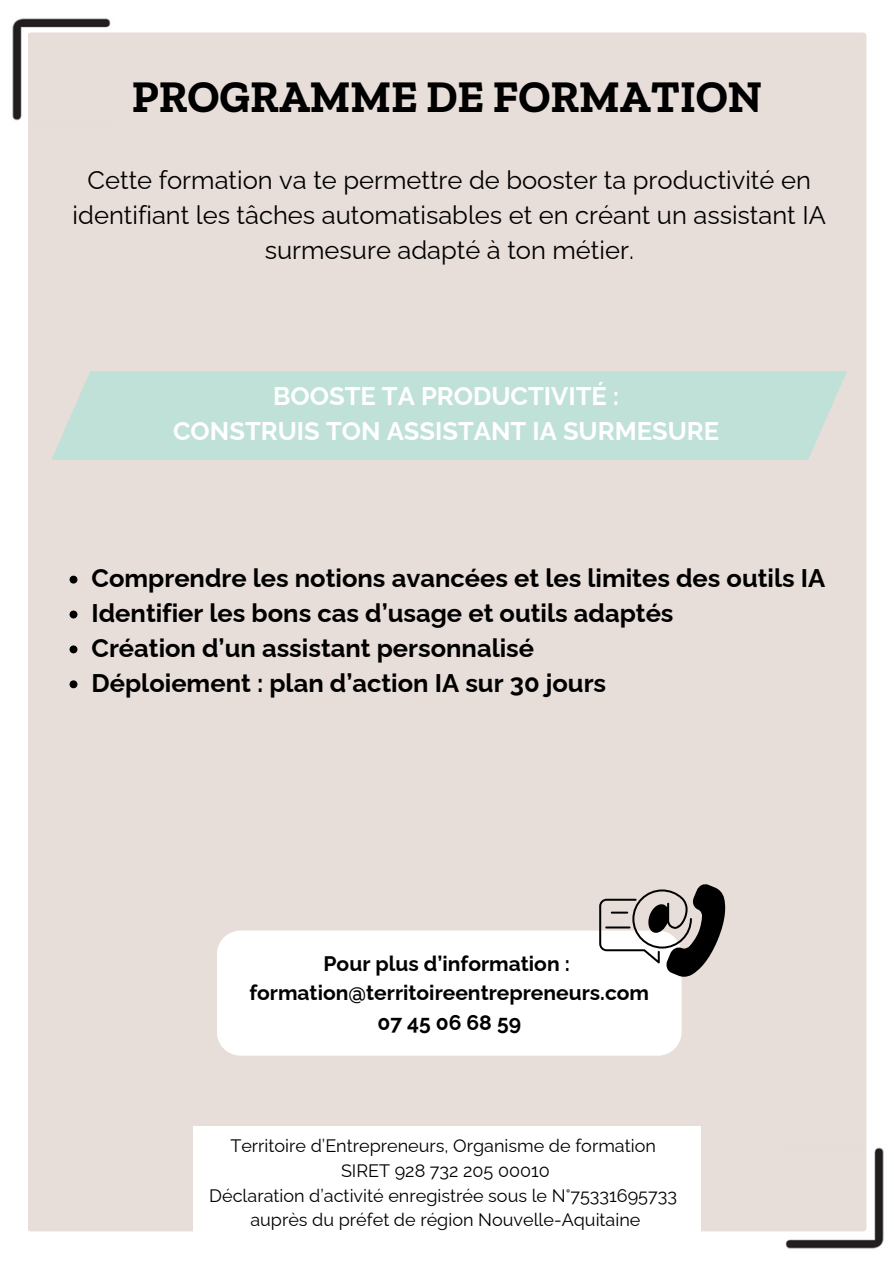
<style>
.page{position:relative;width:894px;height:1264px;background:#fff}
.page>*{position:absolute;margin:0;border:0;box-sizing:border-box;transform-origin:0 0}
.t1{font:700 45px "Zilla Slab";color:#000}
.t2{font:700 25.5px "Raleway";color:#000}
.t3{font:25.5px/35px "Raleway";color:#000;text-align:center}
.t4{font:700 25.5px/35px "Raleway";color:#fff;text-align:center}
.t5{font:700 21px/29.2px "Raleway";color:#000;text-align:center}
.t6{font:18px "Raleway";color:#000}
</style>
<div class="page">
<img style="left:12px;top:18px;width:104px;height:103px">
<img style="left:780px;top:1143px;width:104px;height:106px">
<div style="left:28px;top:33px;width:838px;height:1198px;background:#e7ddd9;border-radius:3px"></div>
<div style="left:193px;top:1126px;width:507px;height:125px;background:#fff"></div>
<div style="left:51px;top:371px;width:795px;height:89px;background:#c0e1d7"></div>
<div style="left:217px;top:930px;width:464px;height:125px;background:#fff"></div>
<svg style="left:599px;top:884px;width:127px;height:92px"></svg>
<hr style="left:605px;top:926px;width:25px;height:2px;background:#000">
<svg style="left:69px;top:575px;width:8px;height:8px"></svg>
<svg style="left:69px;top:610px;width:8px;height:8px"></svg>
<svg style="left:69px;top:645px;width:8px;height:8px"></svg>
<svg style="left:69px;top:680px;width:8px;height:8px"></svg>
<p class="t1" style="left:132px;top:69px;width:631px">PROGRAMME DE FORMATION</p>
<p class="t3" style="left:73px;top:162px;width:754px">Cette formation va te permettre de booster ta productivité en identifiant les tâches automatisables et en créant un assistant IA surmesure adapté à ton métier.</p>
<p class="t4" style="left:173px;top:378px;width:547px">BOOSTE TA PRODUCTIVITÉ :<br>CONSTRUIS TON ASSISTANT IA SURMESURE</p>
<p class="t2" style="left:91px;top:563px;width:735px">Comprendre les notions avancées et les limites des outils IA</p>
<p class="t2" style="left:91px;top:598px;width:583px">Identifier les bons cas d’usage et outils adaptés</p>
<p class="t2" style="left:91px;top:632px;width:444px">Création d’un assistant personnalisé</p>
<p class="t2" style="left:91px;top:667px;width:516px">Déploiement : plan d’action IA sur 30 jours</p>
<h2 class="t5" style="left:249px;top:949px;width:401px">Pour plus d’information : formation@territoireentrepreneurs.com<br>07 45 06 68 59</h2>
<h4 class="t6" style="left:230px;top:1135px;width:427px">Territoire d’Entrepreneurs, Organisme de formation</h4>
<h1 class="t6" style="left:341px;top:1159px;width:210px">SIRET 928 732 205 00010</h1>
<h3 class="t6" style="left:209px;top:1184px;width:469px">Déclaration d’activité enregistrée sous le N°75331695733</h3>
<p class="t6" style="left:250px;top:1209px;width:391px">auprès du préfet de région Nouvelle-Aquitaine</p>
</div>
